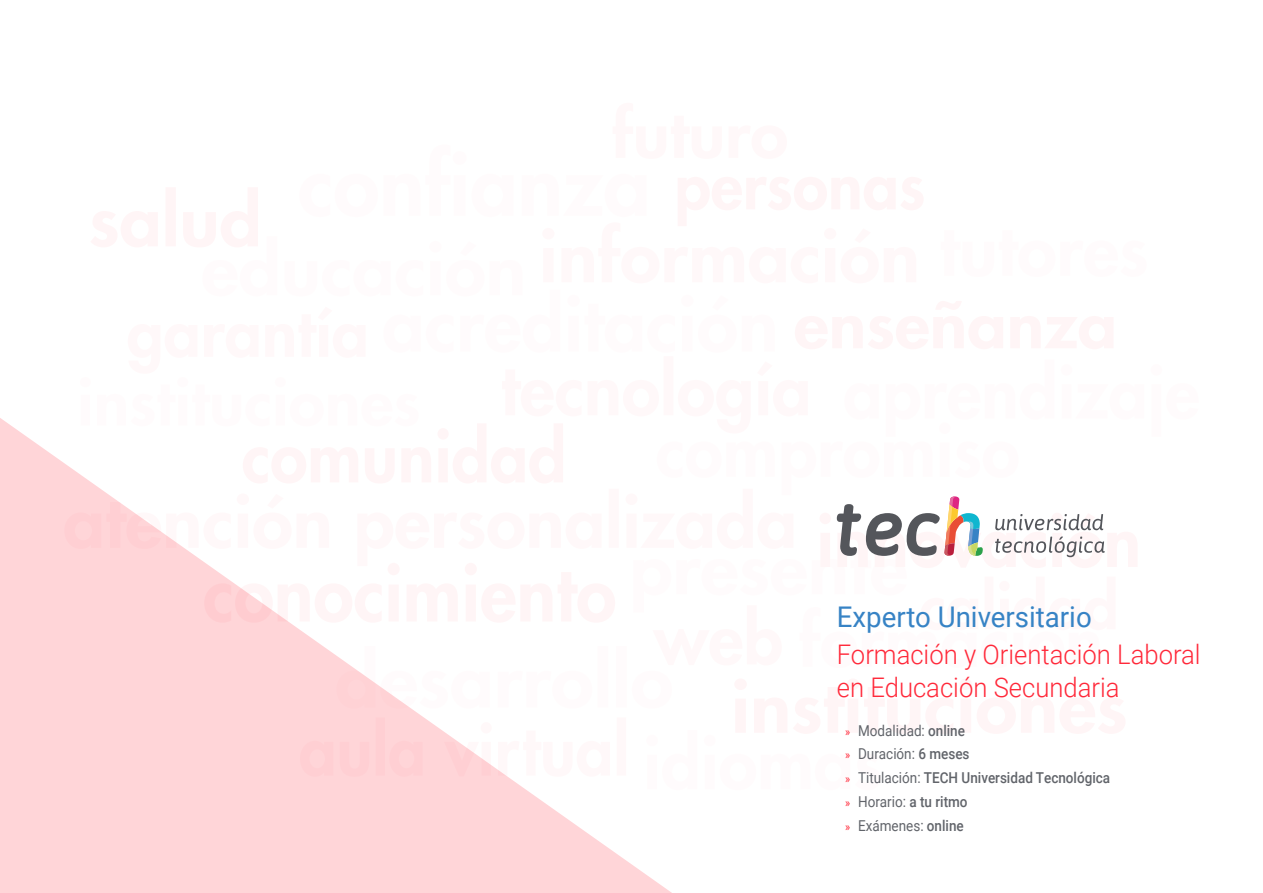
<style>
.page{position:relative;width:1263px;height:893px;background:#fff}
.page>*{position:absolute;margin:0;border:0;box-sizing:border-box;transform-origin:0 0}
.t1{font:28.5px "Roboto";color:#3783c5}
.t2{font:300 27px/33px "Roboto";color:#ff293a;scale:.95 1}
.t3{font:500 15px/23.7px "Roboto";color:#61646a;scale:.9 1}
.s1{font-weight:400;font-size:12px;color:#ff293a}
.s2{font-weight:400}
</style>
<div class="page">
<svg style="left:0;top:418px;width:672px;height:475px;background:#ffd9db"></svg>
<svg style="left:64px;top:418px;width:1041px;height:372px"></svg>
<h1 class="t1" style="left:837px;top:597px;width:256px">Experto Universitario</h1>
<h2 class="t2" style="left:837px;top:637px;width:384px">Formación y Orientación Laboral en Educación Secundaria</h2>
<p class="t3" style="left:845px;top:718px;width:296px"><span class="s1">»</span> <span class="s2">Modalidad:</span> online<br><span class="s1">»</span> <span class="s2">Duración:</span> 6 meses<br><span class="s1">»</span> <span class="s2">Titulación:</span> TECH Universidad Tecnológica <span class="s1">»</span> <span class="s2">Horario:</span> a tu ritmo<br><span class="s1">»</span> <span class="s2">Exámenes:</span> online</p>
</div>
